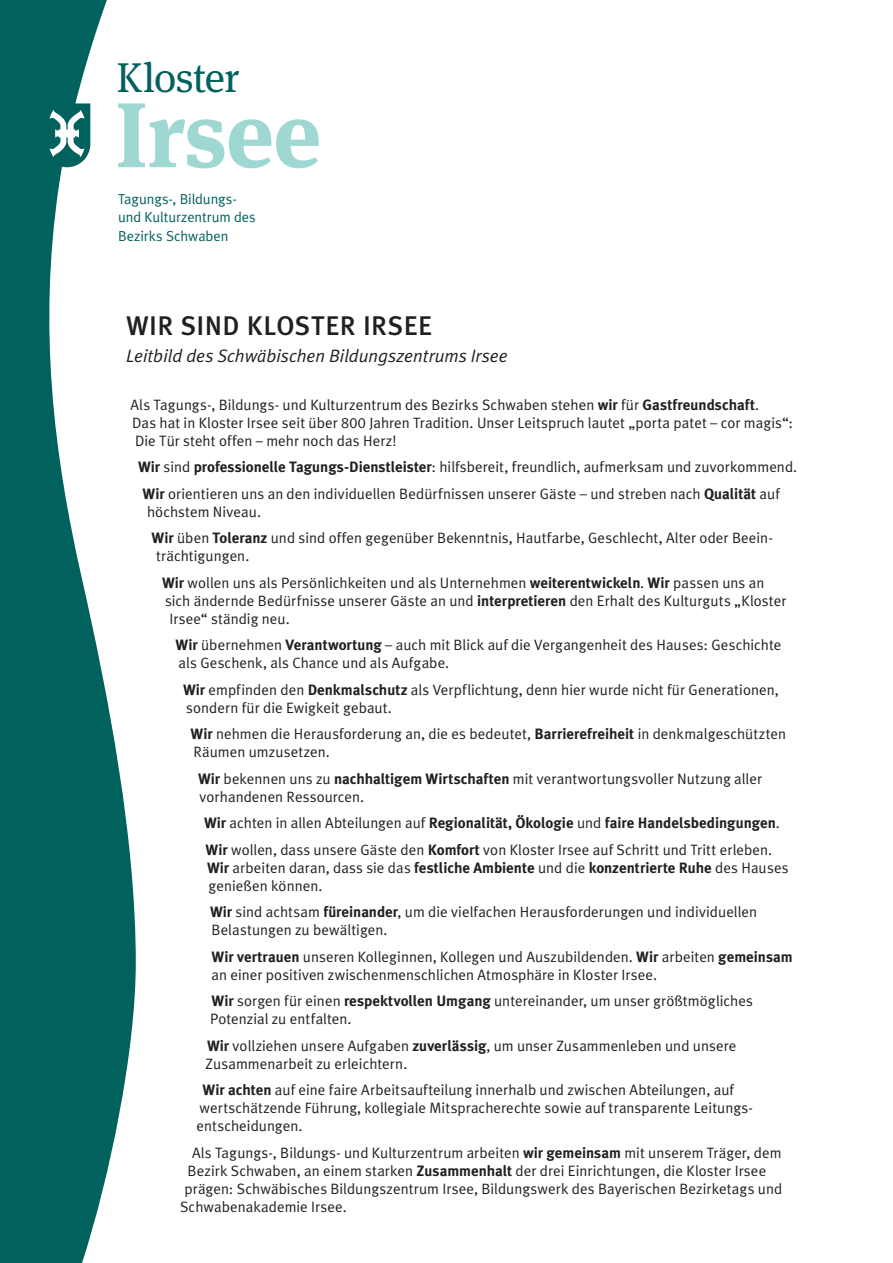
<style>
.page{position:relative;width:893px;height:1263px;background:#fff}
.page>*{position:absolute;margin:0;border:0;box-sizing:border-box;transform-origin:0 0}
.t1{font:700 91.8px "Meta Serif OT";letter-spacing:-.01em;color:#9fd8d2}
.t2{font:41.55px "Meta Serif OT";letter-spacing:-.015em;color:#00615d}
.t3{font:27px "Meta K Medium";letter-spacing:.01em;color:#231f20}
.t4{font:italic 18px "Meta K Normal";color:#231f20}
.t5{font:15px/18px "Meta K Normal";letter-spacing:.005em;color:#231f20}
.t6{font:15px "Meta K Bold";color:#231f20}
.t7{font:14.4px/18.8px "Meta K Normal";letter-spacing:-.005em;color:#00615d}
.s1{font-family:"Meta K Bold"}
.s2{font-family:"Meta K Normal"}
</style>
<div class="page">
<svg style="left:0;top:0;width:136px;height:1263px;fill:#00615d"></svg>
<svg style="left:44px;top:103px;width:46px;height:64px"></svg>
<h2 class="t2" style="left:117px;top:52px;width:125px">Kloster</h2>
<h1 class="t1" style="left:115px;top:77px;width:207px">Irsee</h1>
<p class="t7" style="left:118px;top:189px;width:139px">Tagungs-, Bildungs&shy;und Kulturzentrum des<br>Bezirks Schwaben</p>
<h3 class="t3" style="left:126px;top:310px;width:308px">WIR SIND KLOSTER I RSEE</h3>
<p class="t4" style="left:126px;top:345px;width:383px">Leitbild des Schwäbischen Bildungszentrums Irsee</p>
<p class="t5" style="left:130px;top:395px;width:664px">Als Tagungs-, Bildungs- und Kulturzentrum des Bezirks Schwaben stehen <span class="s1">wir</span> für <span class="s1">Gastfreundschaft</span>.<br>Das hat in Kloster Irsee seit über 800 Jahren Tradition. Unser Leitspruch lautet „porta patet – cor magis“:<br>Die Tür steht offen – mehr noch das Herz!</p>
<p class="t5" style="left:138px;top:454px;width:661px;line-height:26.5px"><span class="s1">Wir</span> sind <span class="s1">professionelle Tagungs-Dienstleister</span>: hilfsbereit, freundlich, aufmerksam und zuvorkommend.<br><span class="s1">Wir</span> orientieren uns an den individuellen Bedürfnissen unserer Gäste – und streben nach <span class="s1">Qualität</span> auf</p>
<p class="t5" style="left:147px;top:498px;width:627px;line-height:26.5px">höchstem Niveau.<br><span class="s1">Wir</span> üben <span class="s1">Toleranz</span> und sind offen gegenüber Bekenntnis, Hautfarbe, Geschlecht, Alter oder Beein-</p>
<p class="t5" style="left:162px;top:543px;width:604px;line-height:26.5px;text-indent:-6px">trächtigungen.<br><span class="s1">Wir</span> wollen uns als Persönlichkeiten und als Unternehmen <span class="s1">weiterentwickeln</span>. <span class="s1">Wir</span> passen uns an</p>
<p class="t5" style="left:170px;top:591px;width:618px;text-indent:-4px">sich ändernde Bedürfnisse unserer Gäste an und <span class="s1">interpretieren</span> den Erhalt des Kulturguts „Kloster<br>Irsee“ ständig neu.</p>
<p class="t5" style="left:176px;top:636px;width:607px"><span class="s1">Wir</span> übernehmen <span class="s1">Verantwortung</span> – auch mit Blick auf die Vergangenheit des Hauses: Geschichte als Geschenk, als Chance und als Aufgabe.</p>
<p class="t5" style="left:183px;top:680px;width:597px"><span class="s1">Wir</span> empfinden den <span class="s1">Denkmalschutz</span> als Verpflichtung, denn hier wurde nicht für Generationen, sondern für die Ewigkeit gebaut.</p>
<p class="t5" style="left:191px;top:725px;width:597px"><span class="s1">Wir</span> nehmen die Herausforderung an, die es bedeutet, <span class="s1">Barrierefreiheit</span> in denkmalgeschützten<br>Räumen umzusetzen.</p>
<p class="t5" style="left:198px;top:769px;width:565px"><span class="s1">Wir</span> bekennen uns zu <span class="s1">nachhaltigem Wirtschaften</span> mit verantwortungsvoller Nutzung aller vorhandenen Ressourcen.</p>
<p class="t6" style="left:204px;top:814px;width:577px">Wir <span class="s2">achten in allen Abteilungen auf</span> Regionalität, Ökologie <span class="s2">und</span> faire Handelsbedingungen<span class="s2">.</span></p>
<p class="t5" style="left:206px;top:840px;width:585px"><span class="s1">Wir</span> wollen, dass unsere Gäste den <span class="s1">Komfort</span> von Kloster Irsee auf Schritt und Tritt erleben.<br><span class="s1">Wir</span> arbeiten daran, dass sie das <span class="s1">festliche Ambiente</span> und die <span class="s1">konzentrierte Ruhe</span> des Hauses genießen können.</p>
<p class="t5" style="left:210px;top:903px;width:549px"><span class="s1">Wir</span> sind achtsam <span class="s1">füreinander</span>, um die vielfachen Herausforderungen und individuellen<br>Belastungen zu bewältigen.</p>
<p class="t5" style="left:212px;top:947px;width:583px"><span class="s1">Wir vertrauen</span> unseren Kolleginnen, Kollegen und Auszubildenden. <span class="s1">Wir</span> arbeiten <span class="s1">gemeinsam </span>an einer positiven zwischenmenschlichen Atmosphäre in Kloster Irsee.</p>
<p class="t5" style="left:210px;top:992px;width:545px"><span class="s1">Wir</span> sorgen für einen <span class="s1">respektvollen Umgang</span> untereinander, um unser größtmögliches<br>Potenzial zu entfalten.</p>
<p class="t5" style="left:206px;top:1036px;width:532px"><span class="s1">Wir</span> vollziehen unsere Aufgaben <span class="s1">zuverlässig</span>, um unser Zusammenleben und unsere<br>Zusammenarbeit zu erleichtern.</p>
<p class="t5" style="left:197px;top:1081px;width:556px;text-indent:6px"><span class="s1">Wir achten</span> auf eine faire Arbeitsaufteilung innerhalb und zwischen Abteilungen, auf wertschätzende Führung, kollegiale Mitspracherechte sowie auf transparente Leitungs&shy;entscheidungen.</p>
<p class="t5" style="left:192px;top:1143px;width:591px">Als Tagungs-, Bildungs- und Kulturzentrum arbeiten <span class="s1">wir gemeinsam</span> mit unserem Träger, dem</p>
<p class="t5" style="left:188px;top:1161px;width:580px">Bezirk Schwaben, an einem starken <span class="s1">Zusammenhalt</span> der drei Einrichtungen, die Kloster Irsee</p>
<p class="t5" style="left:185px;top:1179px;width:599px">prägen: Schwäbisches Bildungszentrum Irsee, Bildungswerk des Bayerischen Bezirketags und</p>
<p class="t5" style="left:180px;top:1197px;width:168px">Schwabenakademie Irsee.</p>
</div>
